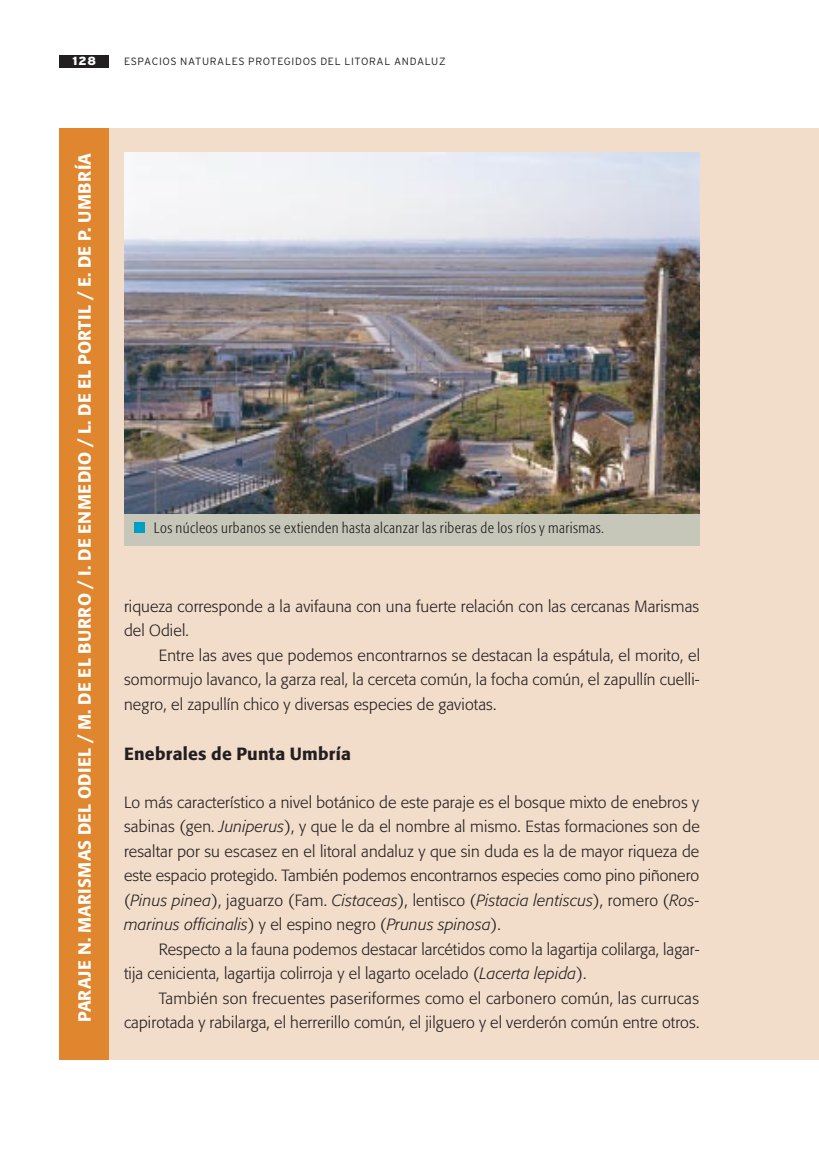
<style>
.page{position:relative;width:819px;height:1166px;background:#fff}
.page>*{position:absolute;margin:0;border:0;box-sizing:border-box;transform-origin:0 0}
.t1{font:500 17.5px "Formata";letter-spacing:.015em;color:#fff}
.t2{font:500 17.5px "Formata";letter-spacing:.015em;color:#231f20}
.t3{font:300 16.1px/24.5px "Formata";letter-spacing:.01em;color:#231f20}
.t4{font:300 condensed 14.88px "Formata";letter-spacing:.03em;color:#231f20}
.t5{font:900 11.9px "Interstate";color:#fff}
.t6{font:300 10.5px "Interstate";letter-spacing:.065em;color:#231f20}
.s1{font-style:italic}
</style>
<div class="page">
<div style="left:60px;top:55px;width:49px;height:12px;background:#231f20"></div>
<div style="left:109px;top:128px;width:710px;height:931px;background:#f2dcca"></div>
<div style="left:60px;top:128px;width:49px;height:931px;background:#e0862e"></div>
<div style="left:124px;top:496px;width:575px;height:49px;background:#c7c7b9"></div>
<img style="left:124px;top:153px;width:575px;height:360px">
<div style="left:134px;top:522px;width:10px;height:11px;background:#009ec2"></div>
<p class="t5" style="left:73px;top:56px;width:25px">128</p>
<p class="t6" style="left:124px;top:57px;width:323px">ESPACIOS NATURALES PROTEGIDOS DEL LITORAL ANDALUZ</p>
<p class="t1" style="left:77px;top:1022px;width:870px;rotate:-90deg">PARAJE N. MARISMAS DEL ODIEL / M. DE EL BURRO / I. DE ENMEDIO / L. DE EL PORTIL / E. DE P. UMBRÍA</p>
<p class="t4" style="left:154px;top:521px;width:452px">Los núcleos urbanos se extienden hasta alcanzar las riberas de los ríos y marismas.</p>
<p class="t3" style="left:124px;top:595px;width:577px">riqueza corresponde a la avifauna con una fuerte relación con las cercanas Marismas del Odiel.</p>
<p class="t3" style="left:124px;top:644px;width:578px;text-align:justify;text-indent:35px">Entre las aves que podemos encontrarnos se destacan la espátula, el morito, el somormujo lavanco, la garza real, la cerceta común, la focha común, el zapullín cuelli&shy;negro, el zapullín chico y diversas especies de gaviotas.</p>
<p class="t2" style="left:124px;top:746px;width:228px">Enebrales de Punta Umbría</p>
<p class="t3" style="left:124px;top:791px;width:577px;text-align:justify">Lo más característico a nivel botánico de este paraje es el bosque mixto de enebros y sabinas (gen. <span class="s1">Juniperus</span>), y que le da el nombre al mismo. Estas formaciones son de resaltar por su escasez en el litoral andaluz y que sin duda es la de mayor riqueza de este espacio protegido. También podemos encontrarnos especies como pino piñonero (<span class="s1">Pinus pinea</span>), jaguarzo (Fam. <span class="s1">Cistaceas</span>), lentisco (<span class="s1">Pistacia lentiscus</span>), romero (<span class="s1">Ros&shy;marinus officinalis</span>) y el espino negro (<span class="s1">Prunus spinosa</span>).</p>
<p class="t3" style="left:124px;top:938px;width:577px;text-indent:35px">Respecto a la fauna podemos destacar larcétidos como la lagartija colilarga, lagar&shy;tija cenicienta, lagartija colirroja y el lagarto ocelado (<span class="s1">Lacerta lepida</span>).</p>
<p class="t3" style="left:124px;top:987px;width:577px;text-align:right">También son frecuentes paseriformes como el carbonero común, las currucas capirotada y rabilarga, el herrerillo común, el jilguero y el verderón común entre otros.</p>
</div>
